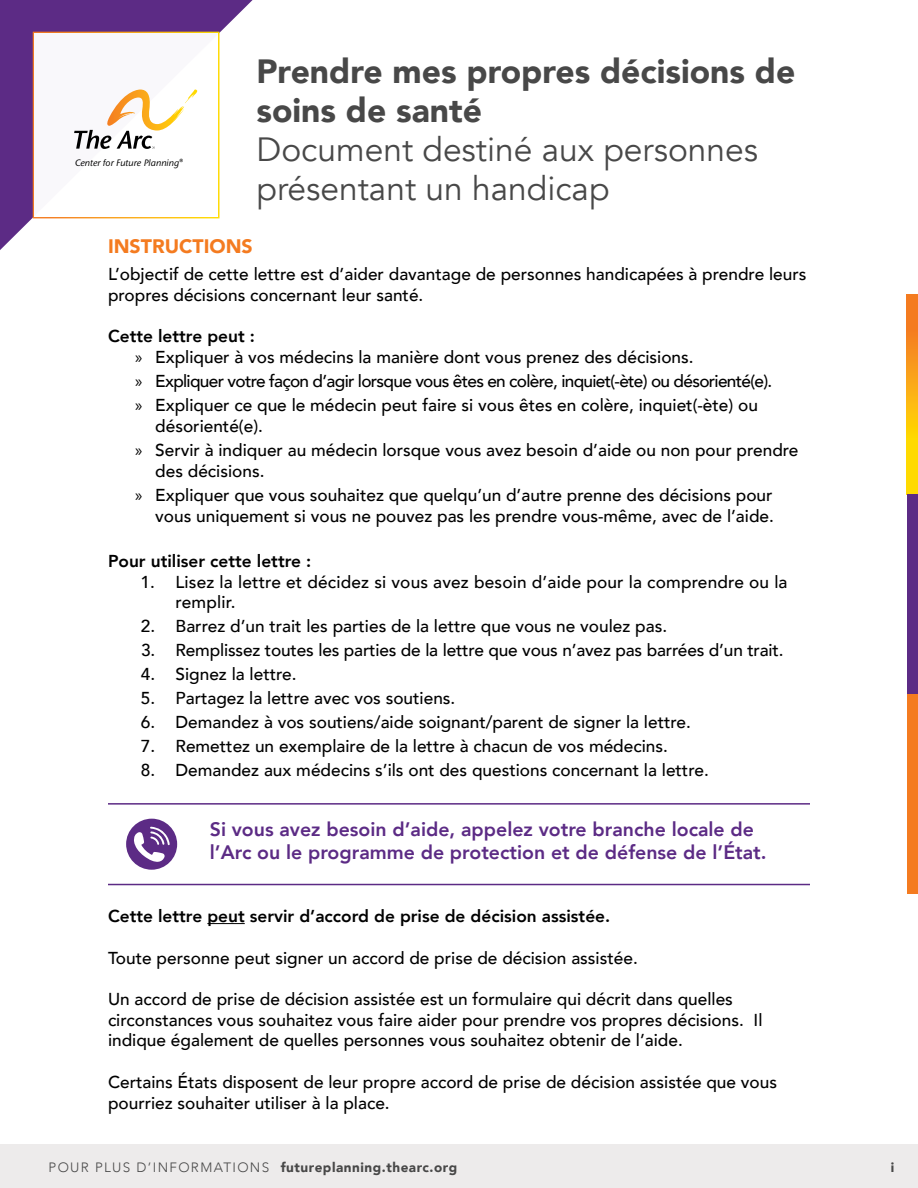
<style>
.page{position:relative;width:918px;height:1188px;background:#fff}
.page>*{position:absolute;margin:0;border:0;box-sizing:border-box;transform-origin:0 0}
.t1{font:33.6px/39px "Avenir";color:#484848}
.t2{font:900 33.6px/39px "Avenir";color:#484848}
.body{font:800 19.5px/23.4px "Avenir";color:#5c2b85}
.t3{font:900 19.5px "Avenir";color:#f47b20}
.body-2{font:500 17.25px/20.7px "Avenir";color:#000}
.body-3{font:800 17.25px "Avenir";color:#000}
.body-4{font:500 17.25px "Avenir";letter-spacing:-.04em;color:#000}
.t4{font:900 13.5px "Avenir";letter-spacing:.04em;color:#484848}
.t5{font:italic 500 9.3px "Stone Sans ITC Std";color:#000}
.s1{font-family:"Myriad Pro";font-weight:400}
.s2{font-weight:300}
</style>
<div class="page">
<svg style="left:0;top:0;width:253px;height:250px"></svg>
<div style="left:33px;top:32px;width:187px;height:186px;background:#f9f8fb;border:3px solid #fff"></div>
<svg style="left:74px;top:90px;width:124px;height:59px"></svg>
<svg style="left:907px;top:295px;width:11px;height:199px;background:#faaf10"></svg>
<div style="left:907px;top:495px;width:11px;height:199px;background:#5c2b85"></div>
<div style="left:907px;top:694px;width:11px;height:199px;background:#f47b20"></div>
<div style="left:0;top:1144px;width:918px;height:44px;background:#edebeb"></div>
<hr style="left:207px;top:923px;width:38px;height:1px;background:#000">
<hr style="left:108px;top:803px;width:702px;height:2px;background:#5c2b85">
<hr style="left:108px;top:884px;width:702px;height:1px;background:#5c2b85">
<svg style="left:126px;top:819px;width:51px;height:51px"></svg>
<p class="t5" style="left:75px;top:157px;width:109px">Center for Future Planning®</p>
<p class="t2" style="left:256px;top:51px;width:540px">Prendre mes propres décisions de soins de santé</p>
<p class="t1" style="left:256px;top:131px;width:503px">Document destiné aux personnes présentant un handicap</p>
<p class="t3" style="left:108px;top:229px;width:146px">INSTRUCTIONS</p>
<p class="body-2" style="left:108px;top:263px;width:700px">L’objectif de cette lettre est d’aider davantage de personnes handicapées à prendre leurs propres décisions concernant leur santé.</p>
<p class="body-3" style="left:108px;top:323px;width:148px">Cette lettre peut :</p>
<p class="body-2" style="left:135px;top:346px;width:560px"><span class="s1">»</span> Expliquer à vos médecins la manière dont vous prenez des décisions.</p>
<p class="body-4" style="left:135px;top:366px;width:639px"><span class="s1">»</span> Expliquer votre façon d’agir lorsque vous êtes en colère, inquiet(-ète) ou désorienté(e).</p>
<p class="body-2" style="left:155px;top:394px;width:604px;text-indent:-20px"><span class="s1">»</span> Expliquer ce que le médecin peut faire si vous êtes en colère, inquiet(-ète) ou désorienté(e).</p>
<p class="body-2" style="left:155px;top:439px;width:645px;text-indent:-20px"><span class="s1">»</span> Servir à indiquer au médecin lorsque vous avez besoin d’aide ou non pour prendre des décisions.</p>
<p class="body-2" style="left:135px;top:484px;width:640px;text-align:right"><span class="s1">»</span> Expliquer que vous souhaitez que quelqu’un d’autre prenne des décisions pour vous uniquement si vous ne pouvez pas les prendre vous-même, avec de l’aide.</p>
<p class="body-3" style="left:108px;top:547px;width:205px">Pour utiliser cette lettre :</p>
<p class="body-2" style="left:176px;top:570px;width:614px;text-indent:-35px">1. Lisez la lettre et décidez si vous avez besoin d’aide pour la comprendre ou la remplir.</p>
<p class="body-2" style="left:141px;top:615px;width:528px">2. Barrez d’un trait les parties de la lettre que vous ne voulez pas.</p>
<p class="body-2" style="left:141px;top:639px;width:644px">3. Remplissez toutes les parties de la lettre que vous n’avez pas barrées d’un trait.</p>
<p class="body-2" style="left:141px;top:663px;width:157px">4. Signez la lettre.</p>
<p class="body-2" style="left:141px;top:687px;width:316px">5. Partagez la lettre avec vos soutiens.</p>
<p class="body-2" style="left:141px;top:711px;width:552px">6. Demandez à vos soutiens/aide soignant/parent de signer la lettre.</p>
<p class="body-2" style="left:141px;top:735px;width:529px">7. Remettez un exemplaire de la lettre à chacun de vos médecins.</p>
<p class="body-2" style="left:141px;top:759px;width:569px">8. Demandez aux médecins s’ils ont des questions concernant la lettre.</p>
<p class="body" style="left:210px;top:817px;width:558px">Si vous avez besoin d’aide, appelez votre branche locale de l’Arc ou le programme de protection et de défense de l’État.</p>
<p class="body-3" style="left:108px;top:903px;width:504px">Cette lettre peut servir d’accord de prise de décision assistée.</p>
<p class="body-2" style="left:108px;top:946px;width:531px">Toute personne peut signer un accord de prise de décision assistée.</p>
<p class="body-2" style="left:108px;top:988px;width:656px">Un accord de prise de décision assistée est un formulaire qui décrit dans quelles circonstances vous souhaitez vous faire aider pour prendre vos propres décisions. Il indique également de quelles personnes vous souhaitez obtenir de l’aide.</p>
<p class="body-2" style="left:108px;top:1071px;width:671px">Certains États disposent de leur propre accord de prise de décision assistée que vous pourriez souhaiter utiliser à la place.</p>
<p class="t4" style="left:49px;top:1155px;width:410px"><span class="s2">POUR PLUS D’INFORMATIONS</span> futureplanning.thearc.org</p>
<p class="t4" style="left:891px;top:1155px;width:5px">i</p>
</div>
